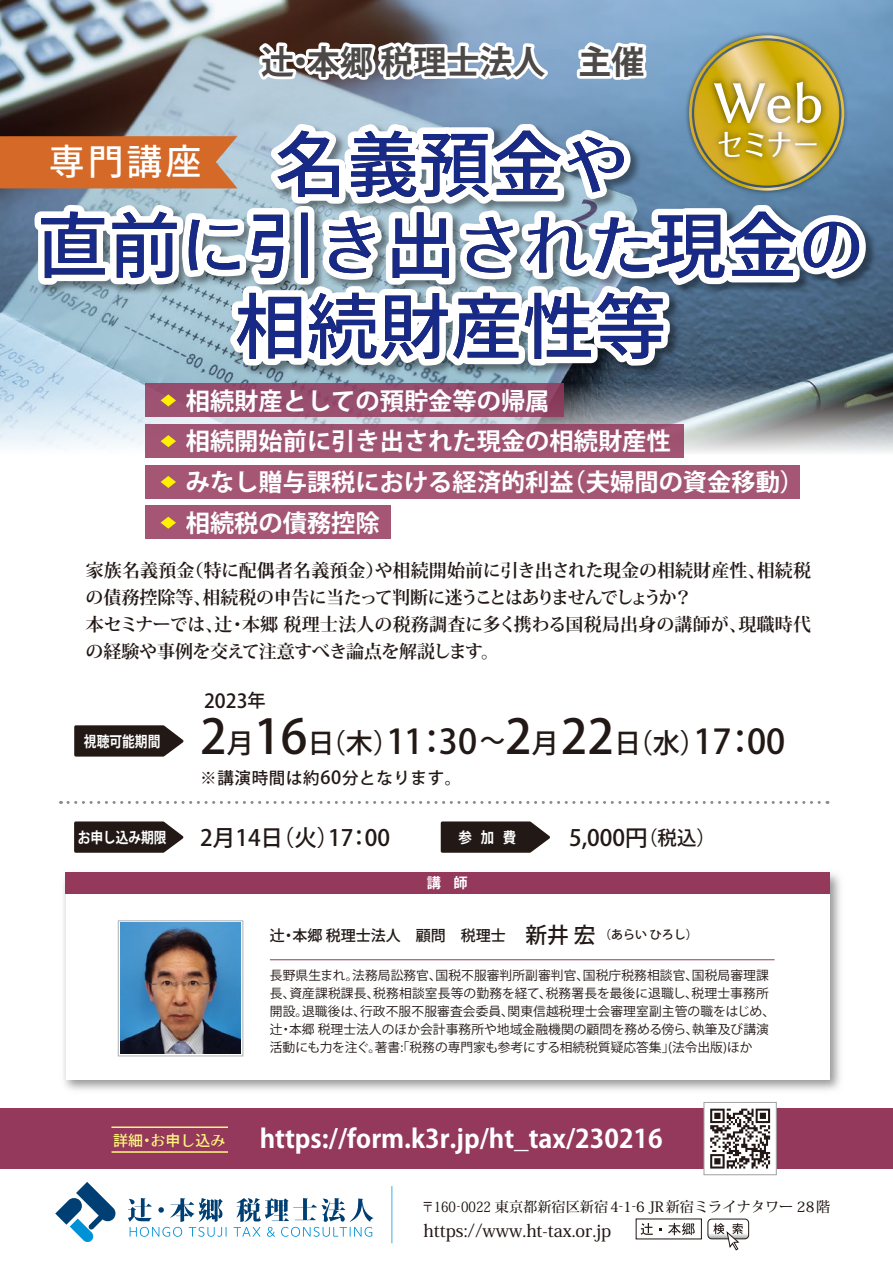
<style>
.page{position:relative;width:893px;height:1263px;background:#fff}
.page>*{position:absolute;margin:0;border:0;box-sizing:border-box;transform-origin:0 0}
.t1{font:72px/81px "Gen Ei Late Go v 2";color:#172a88;text-align:center}
.t2{font:52.05px "Gen Ei Late Go v 2";color:#fff}
.t3{font:36px "Gen Ei Late Go v 2";color:#fff}
.t4{font:700 33px "Koz Go Pro";color:#3e3a39}
.t5{font:31.2px "Gen Ei Late Go v 2";color:#fff;scale:.85 1}
.t6{font:500 27.15px "Koz Go Pro";color:#221815}
.t7{font:700 25.5px "Koz Go Pro";color:#fff}
.t8{font:700 24.3px/40.5px "Koz Go Pro";color:#fff}
.t9{font:500 22.5px "Koz Go Pro";color:#221815}
.t10{font:500 19.35px "Koz Go Pro";color:#221815}
.t11{font:700 18px/27px "Koz Min Pro";letter-spacing:-.005em;color:#221815}
.t12{font:500 17.4px "Koz Min Pro";color:#221815}
.t13{font:500 16.5px "Koz Go Pro";letter-spacing:.04em;color:#221815}
.t14{font:500 15px "Koz Go Pro";color:#221815}
.t15{font:700 15px "Koz Go Pro";color:#fff;scale:.85 1}
.t16{font:15px "Gen Ei Late Go v 2";color:#fff67f}
.t17{font:700 15px "Koz Go Pro";color:#fff;scale:.9 1}
.t18{font:500 14.1px "Koz Min Pro";color:#221815;scale:.85 1}
.t19{font:700 14.1px "Koz Go Pro";color:#fff}
.t20{font:12.75px/18px "Koz Go Pro";letter-spacing:.005em;color:#221815}
.s1{font-size:66px}
.s2{font-size:18.15px}
.s3{font-size:47.55px}
.s4{font-size:33.9px}
.s5{font-size:25.5px}
.s6{font-size:18px}
.s7{font-size:19.5px}
.s8{font-size:21.75px}
</style>
<div class="page">
<img style="left:0;top:0;width:893px;height:383px">
<svg style="left:0;top:383px;width:893px;height:101px"></svg>
<div style="left:145px;top:383px;width:418px;height:34px;background:#9b5070"></div>
<img style="left:63px;top:873px;width:777px;height:218px">
<div style="left:66px;top:875px;width:763px;height:205px;background:#fff"></div>
<hr style="left:391px;top:1186px;width:2px;height:57px;background:#7ecef4">
<svg style="left:641px;top:1223px;width:12px;height:12px"></svg>
<svg style="left:668px;top:1223px;width:27px;height:12px"></svg>
<svg style="left:708px;top:1219px;width:41px;height:32px"></svg>
<div style="left:65px;top:872px;width:765px;height:22px;background:#94385c"></div>
<svg style="left:74px;top:821px;width:110px;height:32px;background:#3b322f"></svg>
<svg style="left:440px;top:821px;width:110px;height:32px;background:#3b322f"></svg>
<div style="left:0;top:1108px;width:893px;height:60px;background:#94385c"></div>
<hr style="left:111px;top:1126px;width:117px;height:2px;background:#fff682">
<hr style="left:111px;top:1151px;width:117px;height:2px;background:#fff682">
<hr style="left:270px;top:959px;width:505px;height:1px;background:#94385c">
<svg style="left:68px;top:801px;width:760px;height:3px"></svg>
<svg style="left:74px;top:725px;width:110px;height:32px;background:#3a322f"></svg>
<svg style="left:55px;top:1182px;width:61px;height:60px"></svg>
<svg style="left:128px;top:1198px;width:99px;height:39px"></svg>
<svg style="left:234px;top:1198px;width:139px;height:39px"></svg>
<div style="left:145px;top:424px;width:539px;height:34px;background:#a15473"></div>
<svg style="left:161px;top:435px;width:15px;height:12px"></svg>
<div style="left:145px;top:465px;width:654px;height:33px;background:#a45674"></div>
<svg style="left:161px;top:476px;width:15px;height:12px"></svg>
<div style="left:145px;top:506px;width:245px;height:33px;background:#a45674"></div>
<svg style="left:161px;top:517px;width:15px;height:12px"></svg>
<div style="left:118px;top:920px;width:125px;height:136px;background:#c8c8c8;border:5px solid #9fa0a0"></div>
<div style="left:119px;top:921px;width:123px;height:134px;border:3px solid #fff"></div>
<img style="left:120px;top:923px;width:121px;height:131px">
<img style="left:0;top:13px;width:876px;height:400px">
<div style="left:704px;top:1102px;width:72px;height:73px;background:#fff;border:1px solid #9fa0a0"></div>
<svg style="left:710px;top:1108px;width:60px;height:60px"></svg>
<h3 class="t4" style="left:261px;top:40px;width:385px">辻・本郷 税理士法人　主催</h3>
<h2 class="t2" style="left:714px;top:68px;width:111px">Web</h2>
<h3 class="t5" style="left:717px;top:124px;width:122px">セミナー</h3>
<h1 class="t1" style="left:37px;top:125px;width:829px">名義預金<span class="s1">や<br></span>直前<span class="s1">に</span>引<span class="s1">き</span>出<span class="s1">された</span>現金<span class="s1">の</span>相続財産性等</h1>
<h3 class="t3" style="left:49px;top:138px;width:154px">専門講座</h3>
<h3 class="t8" style="left:186px;top:382px;width:620px">相続財産としての預貯金等の帰属<br>相続開始前に引き出された現金の相続財産性<br>みなし贈与課税における経済的利益（夫婦間の資金移動）相続税の債務控除</h3>
<h3 class="t11" style="left:86px;top:556px;width:727px">家族名義預金（特に配偶者名義預金）や相続開始前に引き出された現金の相続財産性、相続税の債務控除等、相続税の申告に当たって判断に迷うことはありませんでしょうか？<br>本セミナーでは、辻・本郷 税理士法人の税務調査に多く携わる国税局出身の講師が、現職時代の経験や事例を交えて注意すべき論点を解説します。</h3>
<p class="t15" style="left:84px;top:732px;width:92px">視聴可能期間</p>
<h3 class="t10" style="left:204px;top:688px;width:63px">2023<span class="s2">年</span></h3>
<h3 class="t6" style="left:200px;top:725px;width:587px"><span class="s3">2</span>月<span class="s3">16</span>日（木）<span class="s4">11：30</span><span class="s5">～</span><span class="s3">2</span>月<span class="s3">22</span>日（水）<span class="s4">17：00</span></h3>
<p class="t13" style="left:200px;top:767px;width:263px">※講演時間は約<span class="s6">60</span>分となります。</p>
<h3 class="t9" style="left:200px;top:823px;width:191px">2月14日（火）17：00</h3>
<h3 class="t9" style="left:569px;top:823px;width:148px">5,000円<span class="s7">（税込）</span></h3>
<p class="t19" style="left:427px;top:874px;width:42px">講　師</p>
<p class="t15" style="left:78px;top:828px;width:106px">お申し込み期限</p>
<p class="t17" style="left:459px;top:828px;width:66px">参加費</p>
<p class="t14" style="left:270px;top:926px;width:430px">辻・本郷 税理士法人　顧問　税理士 <span class="s8">新井 宏</span> <sup>（あらい</sup> <sup>ひろし）</sup></p>
<p class="t20" style="left:270px;top:967px;width:507px">長野県生まれ｡法務局訟務官、国税不服審判所副審判官、国税庁税務相談官、国税局審理課長、資産課税課長、税務相談室長等の勤務を経て、税務署長を最後に退職し、税理士事務所開設。退職後は、行政不服不服審査会委員、関東信越税理士会審理室副主管の職をはじめ、辻・本郷 税理士法人のほか会計事務所や地域金融機関の顧問を務める傍ら、執筆及び講演活動にも力を注ぐ。著書:｢税務の専門家も参考にする相続税質疑応答集｣(法令出版)ほか</p>
<p class="t16" style="left:113px;top:1130px;width:114px">詳細・お申し込み</p>
<h3 class="t7" style="left:260px;top:1122px;width:404px">https://form.k3r.jp/ht_tax/230216</h3>
<p class="t18" style="left:422px;top:1196px;width:482px">〒160-0022 東京都新宿区新宿4-1-6 JR新宿ミライナタワー 28階</p>
<h3 class="t12" style="left:423px;top:1218px;width:189px">https://www.ht-tax.or.jp</h3>
</div>
